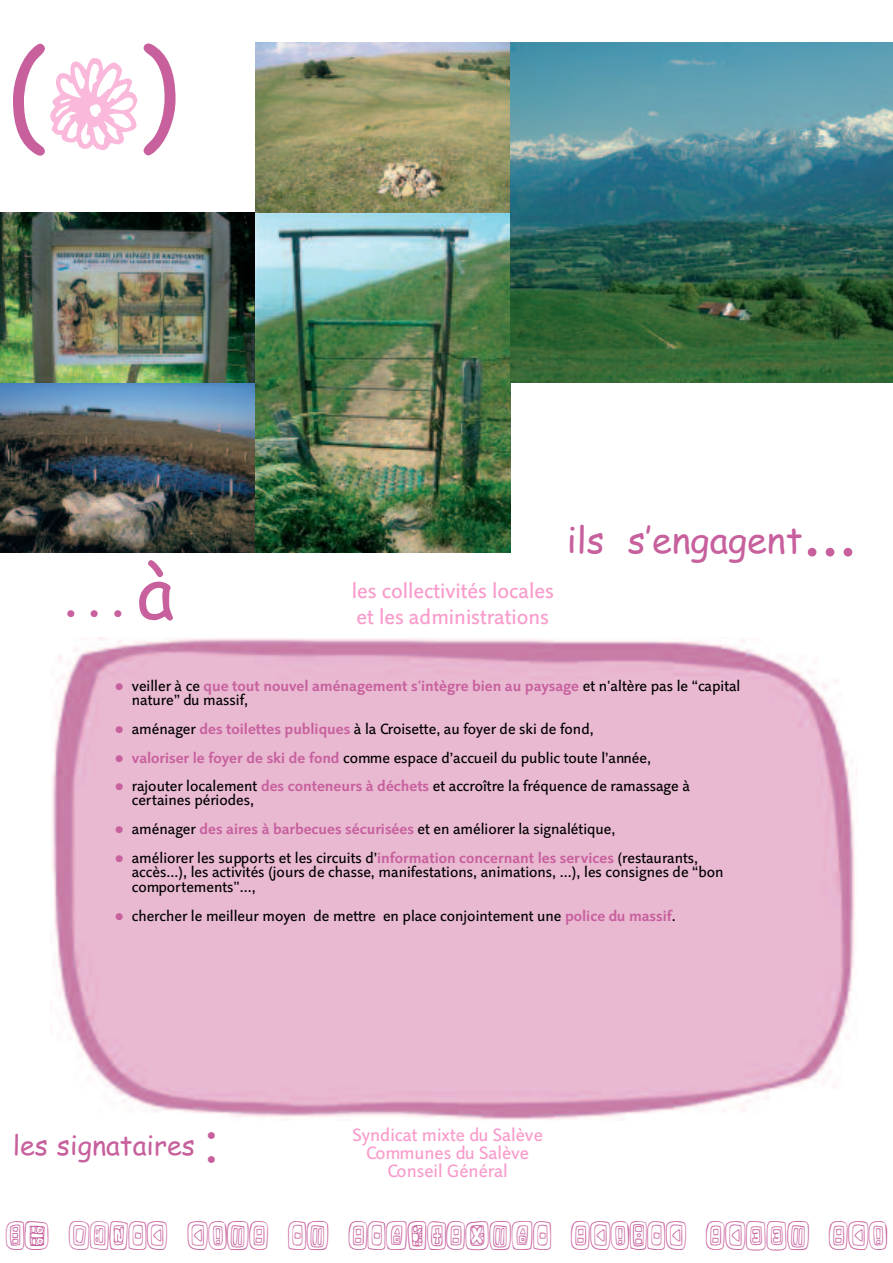
<style>
.page{position:relative;width:893px;height:1263px;background:#fff}
.page>*{position:absolute;margin:0;border:0;box-sizing:border-box;transform-origin:0 0}
.t1{font:112.5px "Comic Sans MS";color:#c7609d}
.t2{font:72px "Comic Sans MS";color:#c7609d}
.t3{font:36px "Comic Sans MS";color:#c7609d}
.t4{font:27px "Comic Sans MS";color:#c7609d}
.t5{font:21px/25.2px "Linotype Projekt";color:#f99bcb}
.t6{font:18px/18px "Linotype Projekt";color:#f99bcb;text-align:center}
.t7{font:15px/14.1px "Linotype Projekt";color:#000}
.t8{font:12px "Wingdings";color:#c7609d}
.s1{font-size:72px}
.s2{color:#c7609d}
.s3{font-weight:700;color:#c7609d}
</style>
<div class="page">
<img style="left:0;top:383px;width:255px;height:170px">
<img style="left:0;top:213px;width:255px;height:170px">
<img style="left:255px;top:213px;width:255px;height:340px">
<img style="left:255px;top:43px;width:255px;height:170px">
<img style="left:510px;top:43px;width:383px;height:340px">
<img style="left:52px;top:638px;width:806px;height:483px">
<h1 class="t1" style="left:7px;top:27px;width:43px">(</h1>
<h1 class="t1" style="left:182px;top:172px;width:43px;rotate:-180deg">(</h1>
<p class="t8" style="left:67px;top:607px;width:57px">●●●</p>
<h2 class="t2" style="left:137px;top:551px;width:38px">à</h2>
<h3 class="t5" style="left:352px;top:581px;width:204px">les collectivités locales et les administrations</h3>
<h3 class="t3" style="left:567px;top:520px;width:291px">ils s’engagent<span class="s1">...</span></h3>
<p class="t7" style="left:132px;top:680px;width:610px;text-indent:-17px"><span class="s2">●</span> veiller à ce <span class="s3">que tout nouvel aménagement s'intègre bien au paysage</span> et n'altère pas le “capital nature” du massif,</p>
<p class="t7" style="left:115px;top:723px;width:480px"><span class="s2">●</span> aménager <span class="s3">des toilettes publiques</span> à la Croisette, au foyer de ski de fond,</p>
<p class="t7" style="left:115px;top:752px;width:538px"><span class="s2">●</span> <span class="s3">valoriser le foyer de ski de fond</span> comme espace d’accueil du public toute l’année,</p>
<p class="t7" style="left:132px;top:781px;width:560px;text-indent:-17px"><span class="s2">●</span> rajouter localement <span class="s3">des conteneurs à déchets</span> et accroître la fréquence de ramassage à certaines périodes,</p>
<p class="t7" style="left:115px;top:824px;width:502px"><span class="s2">●</span> aménager <span class="s3">des aires à barbecues sécurisées</span> et en améliorer la signalétique,</p>
<p class="t7" style="left:132px;top:853px;width:593px;text-indent:-17px"><span class="s2">●</span> améliorer les supports et les circuits d’<span class="s3">information concernant les services</span> (restaurants, accès...), les activités (jours de chasse, manifestations, animations, ...), les consignes de “bon comportements"...,</p>
<p class="t7" style="left:115px;top:910px;width:562px"><span class="s2">●</span> chercher le meilleur moyen de mettre en place conjointement une <span class="s3">police du massif</span>.</p>
<h3 class="t4" style="left:13px;top:1129px;width:184px">les signataires</h3>
<p class="t6" style="left:352px;top:1128px;width:192px">Syndicat mixte du Salève<br>Communes du Salève<br>Conseil Général</p>
</div>
